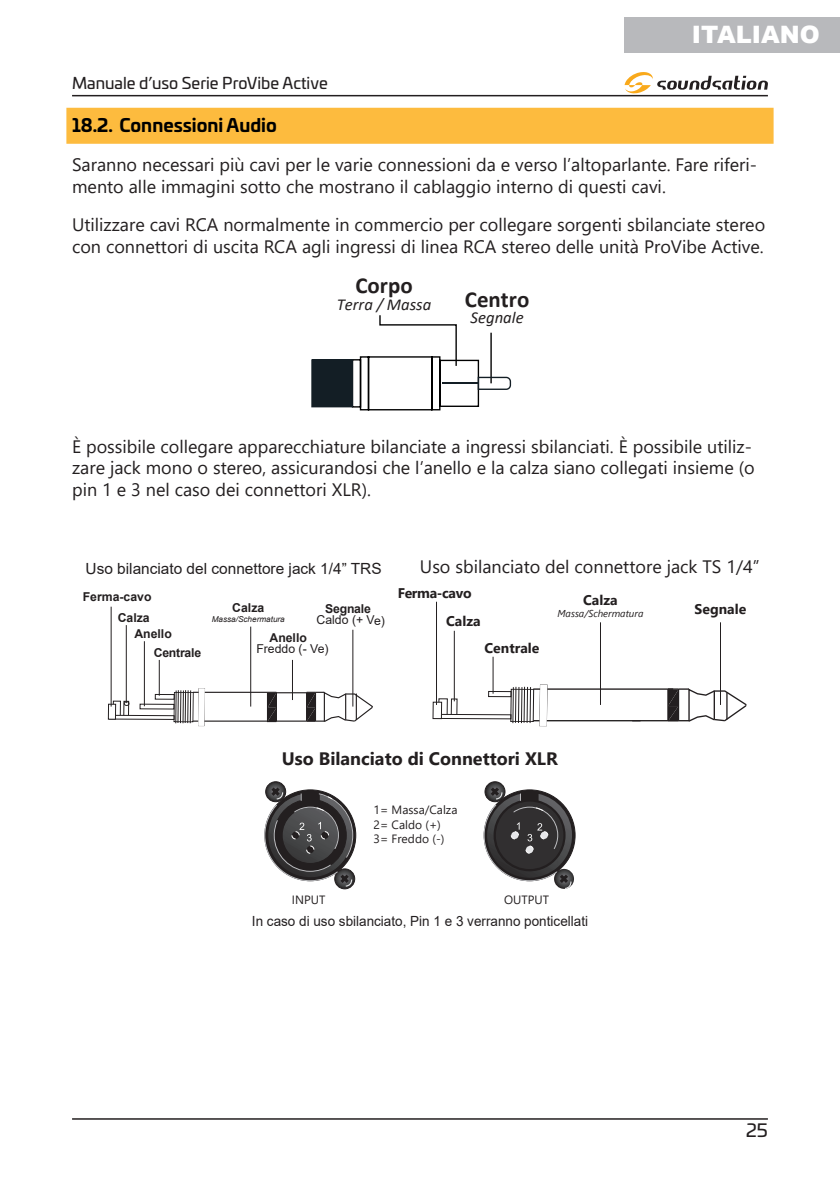
<style>
.page{position:relative;width:840px;height:1191px;background:#fff}
.page>*{position:absolute;margin:0;border:0;box-sizing:border-box;transform-origin:0 0}
.t1{font:900 24px "Arial";color:#fff}
.t2{font:700 23px "Calibri";color:#231f20}
.ITA_-_Basic_Text_w_3mm_space_after{font:18px/21.6px "Segoe UI";color:#231f20}
.t3{font:700 18px "Segoe UI";color:#231f20}
.t4{font:700 18px "Univia Pro";color:#000}
.t5{font:18px "Univia Pro";color:#231f20}
.t6{font:italic 16.6px "Calibri";color:#231f20}
.t7{font:16px "Univia Pro";color:#231f20}
.t8{font:15.4px "Arial";color:#231f20}
.t9{font:14px "Arial";color:#231f20;scale:.96 1}
.t10{font:700 14px "Segoe UI";color:#231f20}
.t11{font:700 14px/28.4px "Segoe UI";letter-spacing:-.025em;color:#231f20}
.t12{font:700 12.2px/20.8px "Arial";color:#231f20;text-align:right}
.t13{font:12.2px/11px "Arial";color:#231f20}
.t14{font:12px/14.4px "Segoe UI";color:#231f20}
.t15{font:italic 10px "Segoe UI";color:#231f20}
.t16{font:italic 8.2px "Arial";color:#231f20}
.s1{font-weight:700}
</style>
<div class="page">
<hr style="left:72px;top:95px;width:695px;height:1px;background:#231f20">
<svg style="left:624px;top:72px;width:143px;height:22px"></svg>
<hr style="left:72px;top:1118px;width:695px;height:1px;background:#231f20">
<div style="left:624px;top:17px;width:215px;height:35px;background:#b8b9bc"></div>
<div style="left:66px;top:108px;width:707px;height:36px;background:#fdbb3e"></div>
<div style="left:311px;top:360px;width:41px;height:47px;background:#131e25"></div>
<div style="left:311px;top:359px;width:41px;height:48px;border:1px solid #131e25"></div>
<svg style="left:351px;top:315px;width:160px;height:96px"></svg>
<svg style="left:266px;top:691px;width:107px;height:32px"></svg>
<hr style="left:193px;top:691px;width:83px;height:2px;background:#231f20">
<hr style="left:193px;top:720px;width:74px;height:1px;background:#231f20">
<div style="left:123px;top:701px;width:6px;height:15px;border:1px solid #231f20"></div>
<div style="left:155px;top:694px;width:19px;height:5px;border:1px solid #231f20"></div>
<div style="left:109px;top:715px;width:65px;height:4px;border:1px solid #231f20"></div>
<div style="left:140px;top:704px;width:34px;height:5px;border:1px solid #231f20"></div>
<div style="left:108px;top:704px;width:8px;height:15px;background:#fff"></div>
<div style="left:108px;top:704px;width:8px;height:15px;border:1px solid #231f20"></div>
<svg style="left:124px;top:701px;width:5px;height:5px"></svg>
<svg style="left:173px;top:690px;width:25px;height:34px"></svg>
<div style="left:198px;top:688px;width:7px;height:38px;background:#fff"></div>
<hr style="left:159px;top:660px;width:1px;height:35px;background:#231f20">
<hr style="left:126px;top:625px;width:1px;height:78px;background:#231f20">
<hr style="left:111px;top:606px;width:1px;height:100px;background:#231f20">
<hr style="left:250px;top:626px;width:1px;height:80px;background:#231f20">
<hr style="left:352px;top:630px;width:1px;height:76px;background:#231f20">
<hr style="left:144px;top:641px;width:1px;height:65px;background:#231f20">
<hr style="left:292px;top:660px;width:1px;height:40px;background:#231f20">
<svg style="left:667px;top:687px;width:80px;height:35px"></svg>
<hr style="left:631px;top:720px;width:36px;height:1px;background:#231f20">
<hr style="left:533px;top:688px;width:139px;height:2px;background:#231f20">
<hr style="left:533px;top:720px;width:107px;height:1px;background:#231f20">
<div style="left:451px;top:699px;width:6px;height:16px;border:1px solid #231f20"></div>
<div style="left:488px;top:691px;width:23px;height:6px;border:1px solid #231f20"></div>
<div style="left:434px;top:714px;width:77px;height:5px;border:1px solid #231f20"></div>
<div style="left:433px;top:702px;width:8px;height:16px;background:#fff"></div>
<svg style="left:510px;top:684px;width:37px;height:42px"></svg>
<hr style="left:492px;top:656px;width:1px;height:37px;background:#231f20">
<hr style="left:453px;top:631px;width:1px;height:70px;background:#231f20">
<hr style="left:436px;top:602px;width:1px;height:103px;background:#231f20">
<hr style="left:599px;top:622px;width:1px;height:83px;background:#231f20">
<hr style="left:719px;top:622px;width:1px;height:83px;background:#231f20">
<img style="left:265px;top:781px;width:20px;height:20px;border-radius:10px">
<div style="left:265px;top:781px;width:21px;height:21px;border:1px solid #231f20;border-radius:50%"></div>
<div style="left:334px;top:868px;width:20px;height:21px;border:1px solid #231f20;border-radius:50%"></div>
<svg style="left:264px;top:784px;width:90px;height:103px"></svg>
<img style="left:484px;top:781px;width:20px;height:20px;border-radius:10px">
<div style="left:484px;top:781px;width:21px;height:21px;border:1px solid #231f20;border-radius:50%"></div>
<svg style="left:483px;top:784px;width:90px;height:105px"></svg>
<h1 class="t1" style="left:691px;top:17px;width:129px">ITALIANO</h1>
<p class="t7" style="left:72px;top:71px;width:257px">Manuale d’uso Serie ProVibe Active</p>
<p class="t4" style="left:72px;top:111px;width:206px">18.2. Connessioni Audio</p>
<p class="ITA_-_Basic_Text_w_3mm_space_after" style="left:72px;top:152px;width:686px">Saranno necessari più cavi per le varie connessioni da e verso l’altoparlante. Fare riferi&shy;mento alle immagini sotto che mostrano il cablaggio interno di questi cavi.</p>
<p class="ITA_-_Basic_Text_w_3mm_space_after" style="left:72px;top:212px;width:694px">Utilizzare cavi RCA normalmente in commercio per collegare sorgenti sbilanciate stereo con connettori di uscita RCA agli ingressi di linea RCA stereo delle unità ProVibe Active.</p>
<p class="t2" style="left:464px;top:283px;width:66px">Centro</p>
<p class="t6" style="left:470px;top:306px;width:55px">Segnale</p>
<p class="t2" style="left:355px;top:269px;width:59px">Corpo</p>
<p class="t6" style="left:336px;top:292px;width:96px">Terra / Massa</p>
<p class="ITA_-_Basic_Text_w_3mm_space_after" style="left:72px;top:434px;width:683px">È possibile collegare apparecchiature bilanciate a ingressi sbilanciati. È possibile utiliz&shy;zare jack mono o stereo, assicurandosi che l’anello e la calza siano collegati insieme (o pin 1 e 3 nel caso dei connettori XLR).</p>
<p class="t8" style="left:85px;top:558px;width:297px">Uso bilanciato del connettore jack 1/4” TRS</p>
<p class="t12" style="left:83px;top:586px;width:70px">Ferma-cavo<br>Calza</p>
<p class="t12" style="left:154px;top:643px;width:49px">Centrale</p>
<p class="t12" style="left:232px;top:597px;width:33px">Calza</p>
<p class="t16" style="left:212px;top:613px;width:75px">Massa/Schermatura</p>
<p class="t13" style="left:316px;top:603px;width:70px;text-align:center"><span class="s1">Segnale<br></span>Caldo (+ Ve)</p>
<p class="t12" style="left:134px;top:623px;width:39px">Anello</p>
<p class="t13" style="left:256px;top:632px;width:74px;text-indent:13px"><span class="s1">Anello<br></span>Freddo (- Ve)</p>
<p class="ITA_-_Basic_Text_w_3mm_space_after" style="left:419px;top:554px;width:341px">Uso sbilanciato del connettore jack TS 1/4”</p>
<p class="t11" style="left:446px;top:577px;width:36px;text-indent:-48px">Ferma-cavo<br>Calza</p>
<p class="t10" style="left:484px;top:634px;width:56px">Centrale</p>
<p class="t10" style="left:583px;top:587px;width:36px">Calza</p>
<p class="t15" style="left:557px;top:604px;width:87px">Massa/Schermatura</p>
<p class="t10" style="left:694px;top:595px;width:53px">Segnale</p>
<p class="t3" style="left:282px;top:741px;width:277px">Uso Bilanciato di Connettori XLR</p>
<p class="t14" style="left:373px;top:802px;width:85px">1= Massa/Calza<br>2= Caldo (+)<br>3= Freddo (-)</p>
<p class="t14" style="left:292px;top:891px;width:35px">INPUT</p>
<p class="t14" style="left:504px;top:891px;width:46px">OUTPUT</p>
<p class="t9" style="left:252px;top:911px;width:351px">In caso di uso sbilanciato, Pin 1 e 3 verranno ponticellati</p>
<p class="t5" style="left:745px;top:1116px;width:23px">25</p>
</div>
